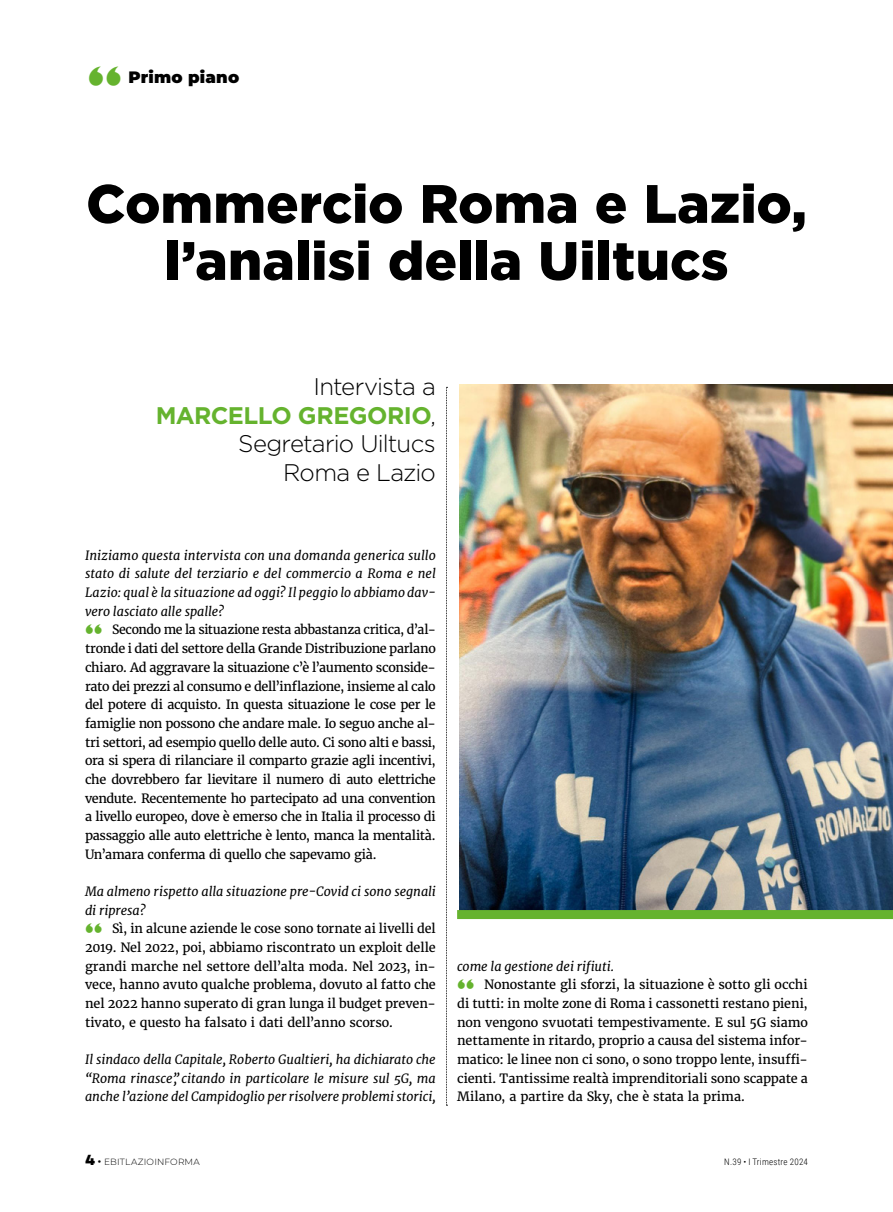
<style>
.page{position:relative;width:893px;height:1212px;background:#fff}
.page>*{position:absolute;margin:0;border:0;box-sizing:border-box;transform-origin:0 0}
.Titolo{font:900 54px/57px "Gotham";color:#000;text-align:center}
.rubrica{font:800 42px "Gill Sans";color:#65b32e}
.sottotitolo{font:300 24px/28.5px "Gotham";letter-spacing:-.035em;color:#000;text-align:right}
.rubrica-2{font:900 16.5px "Montserrat";letter-spacing:.015em;color:#000}
.t1{font:12.75px/18.6px "Merriweather";letter-spacing:-.015em;color:#000;text-align:justify}
.testo{font:italic 12.75px/18.8px "Merriweather";letter-spacing:-.005em;color:#000;text-align:justify}
.t2{font:300 9px "Roboto Condensed";letter-spacing:.025em;color:#000}
.t3{font:300 9px "Montserrat";letter-spacing:.02em;color:#000}
.s1{font-weight:700;color:#65b32e}
.s2{font-family:"Gill Sans";font-weight:800;font-size:21px;color:#65b32e}
.s3{font-family:"Campton";font-weight:800;font-size:15px}
.s4{font-family:"Campton";font-weight:400;font-size:10.5px}
</style>
<div class="page">
<svg style="left:446px;top:387px;width:1px;height:719px"></svg>
<img style="left:459px;top:385px;width:434px;height:525px">
<div style="left:457px;top:910px;width:436px;height:9px;background:#65b32e"></div>
<p class="rubrica" style="left:88px;top:50px;width:36px">“</p>
<p class="rubrica-2" style="left:129px;top:65px;width:112px">Primo piano</p>
<p class="Titolo" style="left:86px;top:175px;width:722px">Commercio Roma e Lazio, l’analisi della Uiltucs</p>
<p class="sottotitolo" style="left:156px;top:372px;width:282px">Intervista a<br><span class="s1">MARCELLO GREGORIO</span>,<br>Segretario Uiltucs<br>Roma e Lazio</p>
<p class="testo" style="left:85px;top:546px;width:352px">Iniziamo questa intervista con una domanda generica sullo stato di salute del terziario e del commercio a Roma e nel Lazio: qual è la situazione ad oggi? Il peggio lo abbiamo dav&shy;vero lasciato alle spalle?</p>
<p class="t1" style="left:85px;top:621px;width:352px"><span class="s2">“</span> Secondo me la situazione resta abbastanza critica, d’al&shy;tronde i dati del settore della Grande Distribuzione parlano chiaro. Ad aggravare la situazione c’è l’aumento sconside&shy;rato dei prezzi al consumo e dell’inflazione, insieme al calo del potere di acquisto. In questa situazione le cose per le famiglie non possono che andare male. Io seguo anche al&shy;tri settori, ad esempio quello delle auto. Ci sono alti e bassi, ora si spera di rilanciare il comparto grazie agli incentivi, che dovrebbero far lievitare il numero di auto elettriche vendute. Recentemente ho partecipato ad una convention a livello europeo, dove è emerso che in Italia il processo di passaggio alle auto elettriche è lento, manca la mentalità.<br>Un’amara conferma di quello che sapevamo già.</p>
<p class="testo" style="left:85px;top:882px;width:352px">Ma almeno rispetto alla situazione pre-Covid ci sono segnali di ripresa?</p>
<p class="t1" style="left:85px;top:919px;width:352px"><span class="s2">“</span> Sì, in alcune aziende le cose sono tornate ai livelli del 2019. Nel 2022, poi, abbiamo riscontrato un exploit delle grandi marche nel settore dell’alta moda. Nel 2023, in&shy;vece, hanno avuto qualche problema, dovuto al fatto che nel 2022 hanno superato di gran lunga il budget preven&shy;tivato, e questo ha falsato i dati dell’anno scorso.</p>
<p class="testo" style="left:85px;top:1050px;width:352px">Il sindaco della Capitale, Roberto Gualtieri, ha dichiarato che “Roma rinasce”, citando in particolare le misure sul 5G, ma anche l’azione del Campidoglio per risolvere problemi storici,</p>
<p class="testo" style="left:457px;top:957px;width:159px">come la gestione dei rifiuti.</p>
<p class="t1" style="left:457px;top:975px;width:352px"><span class="s2">“</span> Nonostante gli sforzi, la situazione è sotto gli occhi di tutti: in molte zone di Roma i cassonetti restano pieni, non vengono svuotati tempestivamente. E sul 5G siamo nettamente in ritardo, proprio a causa del sistema infor&shy;matico: le linee non ci sono, o sono troppo lente, insuffi&shy;cienti. Tantissime realtà imprenditoriali sono scappate a Milano, a partire da Sky, che è stata la prima.</p>
<p class="t3" style="left:85px;top:1155px;width:116px"><span class="s3">4</span> <span class="s4">•</span> EBITLAZIOINFORMA</p>
<p class="t2" style="left:724px;top:1155px;width:85px">N.39 • I Trimestre 2024</p>
</div>
